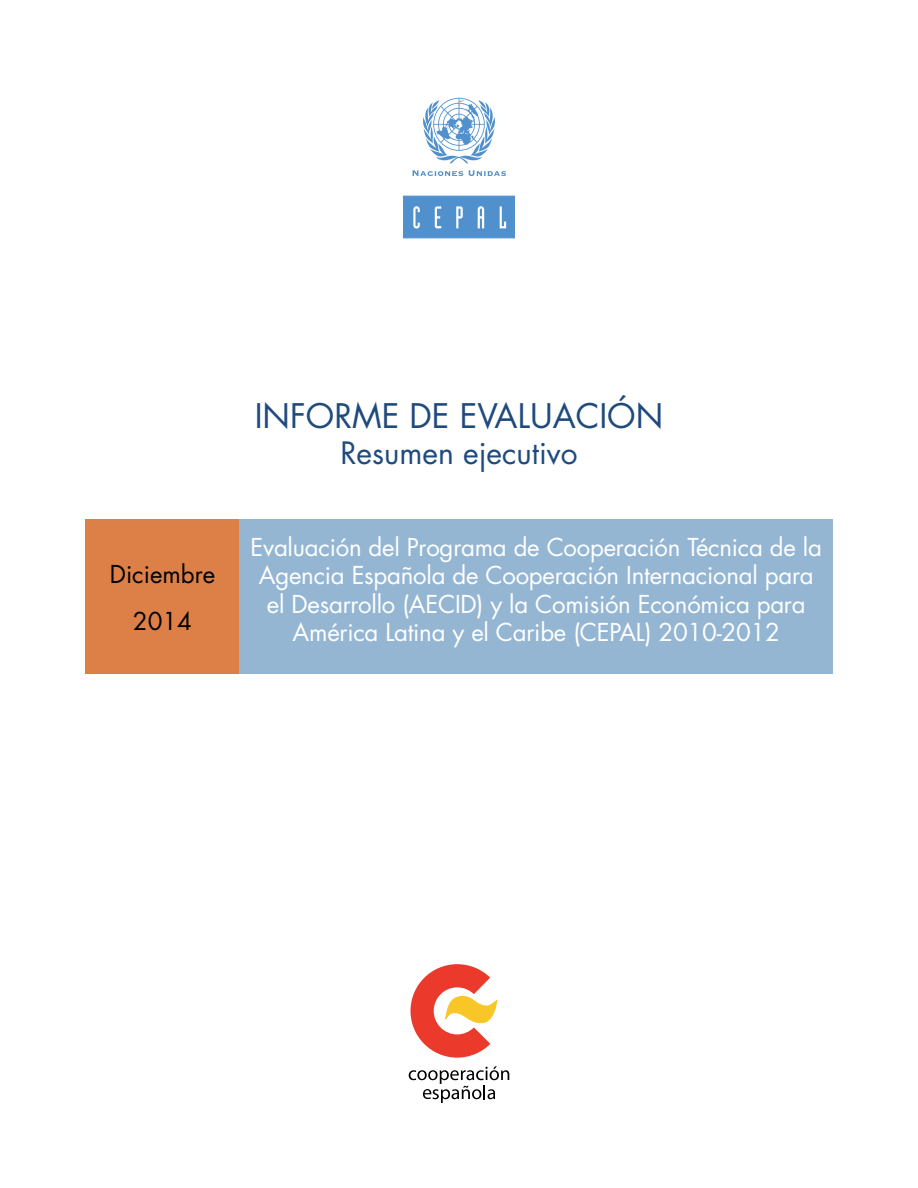
<style>
.page{position:relative;width:918px;height:1188px;background:#fff}
.page>*{position:absolute;margin:0;border:0;box-sizing:border-box;transform-origin:0 0}
.t1{font:33px "Futura Std";color:#1f4a7d}
.t2{font:30px "Futura Std";color:#1f4a7d}
.t3{font:24px/28.5px "Futura Std";letter-spacing:-.01em;color:#fff;text-align:center}
.t4{font:24px/46.8px "Futura Std";color:#000;text-align:center}
</style>
<div class="page">
<svg style="left:412px;top:170px;width:94px;height:6px"></svg>
<div style="left:403px;top:196px;width:112px;height:42px;background:#5091cd"></div>
<svg style="left:413px;top:206px;width:7px;height:23px"></svg>
<svg style="left:435px;top:206px;width:6px;height:22px"></svg>
<svg style="left:456px;top:206px;width:7px;height:22px"></svg>
<svg style="left:478px;top:206px;width:6px;height:22px"></svg>
<svg style="left:500px;top:206px;width:6px;height:22px"></svg>
<svg style="left:423px;top:98px;width:72px;height:66px"></svg>
<svg style="left:409px;top:1066px;width:100px;height:37px"></svg>
<svg style="left:411px;top:964px;width:86px;height:94px"></svg>
<div style="left:86px;top:519px;width:153px;height:155px;background:#dd8047"></div>
<div style="left:239px;top:519px;width:593px;height:155px;background:#94b6d2"></div>
<p class="t4" style="left:110px;top:551px;width:107px">Diciembre<br>2014</p>
<h1 class="t1" style="left:255px;top:395px;width:410px">INFORME DE EVALUACIÓN</h1>
<p class="t2" style="left:340px;top:434px;width:239px">Resumen ejecutivo</p>
<p class="t3" style="left:251px;top:533px;width:573px">Evaluación del Programa de Cooperación Técnica de la Agencia Española de Cooperación Internacional para el Desarrollo (AECID) y la Comisión Económica para América Latina y el Caribe (CEPAL) 2010-2012</p>
</div>
